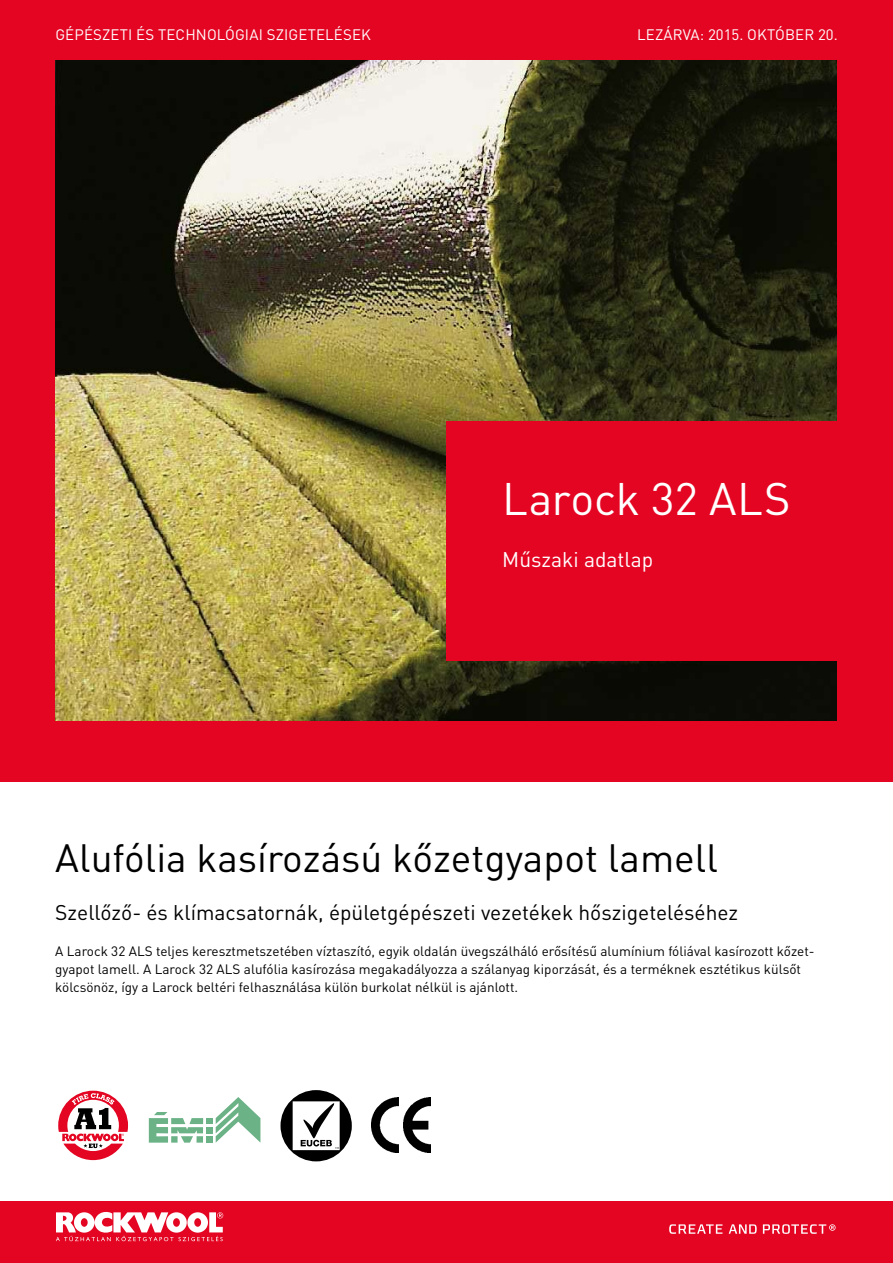
<style>
.page{position:relative;width:893px;height:1263px;background:#fff}
.page>*{position:absolute;margin:0;border:0;box-sizing:border-box;transform-origin:0 0}
.t1{font:45px "DIN Pro";letter-spacing:.01em;color:#fff}
.t2{font:39px "DIN Pro";color:#000}
.t3{font:21px "DIN Pro";color:#000}
.t4{font:21px "DIN Pro";color:#fff}
.t5{font:15px "DIN Pro";letter-spacing:.01em;color:#fff}
.t6{font:13.5px/18px "DIN Pro";color:#000}
</style>
<div class="page">
<div style="left:0;top:0;width:893px;height:781px;background:#e40522"></div>
<div style="left:0;top:1201px;width:893px;height:62px;background:#e40522"></div>
<img style="left:56px;top:61px;width:780px;height:659px">
<div style="left:446px;top:421px;width:447px;height:239px;background:#e40522"></div>
<svg style="left:729px;top:1224px;width:28px;height:10px"></svg>
<svg style="left:763px;top:1224px;width:73px;height:10px"></svg>
<svg style="left:669px;top:1224px;width:53px;height:10px"></svg>
<img style="left:371px;top:1098px;width:59px;height:55px">
<svg style="left:58px;top:1091px;width:70px;height:69px"></svg>
<svg style="left:149px;top:1112px;width:54px;height:30px"></svg>
<div style="left:206px;top:1118px;width:7px;height:6px;background:#6cb287"></div>
<div style="left:206px;top:1127px;width:7px;height:6px;background:#6cb287"></div>
<div style="left:206px;top:1136px;width:7px;height:6px;background:#6cb287"></div>
<svg style="left:216px;top:1097px;width:44px;height:45px"></svg>
<svg style="left:56px;top:1212px;width:167px;height:29px"></svg>
<svg style="left:280px;top:1090px;width:72px;height:71px"></svg>
<p class="t5" style="left:55px;top:25px;width:317px">Gépészeti és technológiai szigetelések</p>
<p class="t5" style="left:637px;top:25px;width:202px">Lezárva: 2015. október 20.</p>
<h1 class="t1" style="left:502px;top:469px;width:290px">Larock 32 ALS</h1>
<h3 class="t4" style="left:502px;top:545px;width:153px">Műszaki adatlap</h3>
<h2 class="t2" style="left:55px;top:831px;width:664px">Alufólia kasírozású kőzetgyapot lamell</h2>
<h3 class="t3" style="left:55px;top:898px;width:684px">Szellőző- és klímacsatornák, épületgépészeti vezetékek hőszigeteléséhez</h3>
<p class="t6" style="left:55px;top:941px;width:759px">A Larock 32 ALS teljes keresztmetszetében víztaszító, egyik oldalán üvegszálháló erősítésű alumínium fóliával kasírozott kőzet&shy;gyapot lamell. A Larock 32 ALS alufólia kasírozása megakadályozza a szálanyag kiporzását, és a terméknek esztétikus külsőt kölcsönöz, így a Larock beltéri felhasználása külön burkolat nélkül is ajánlott.</p>
</div>
